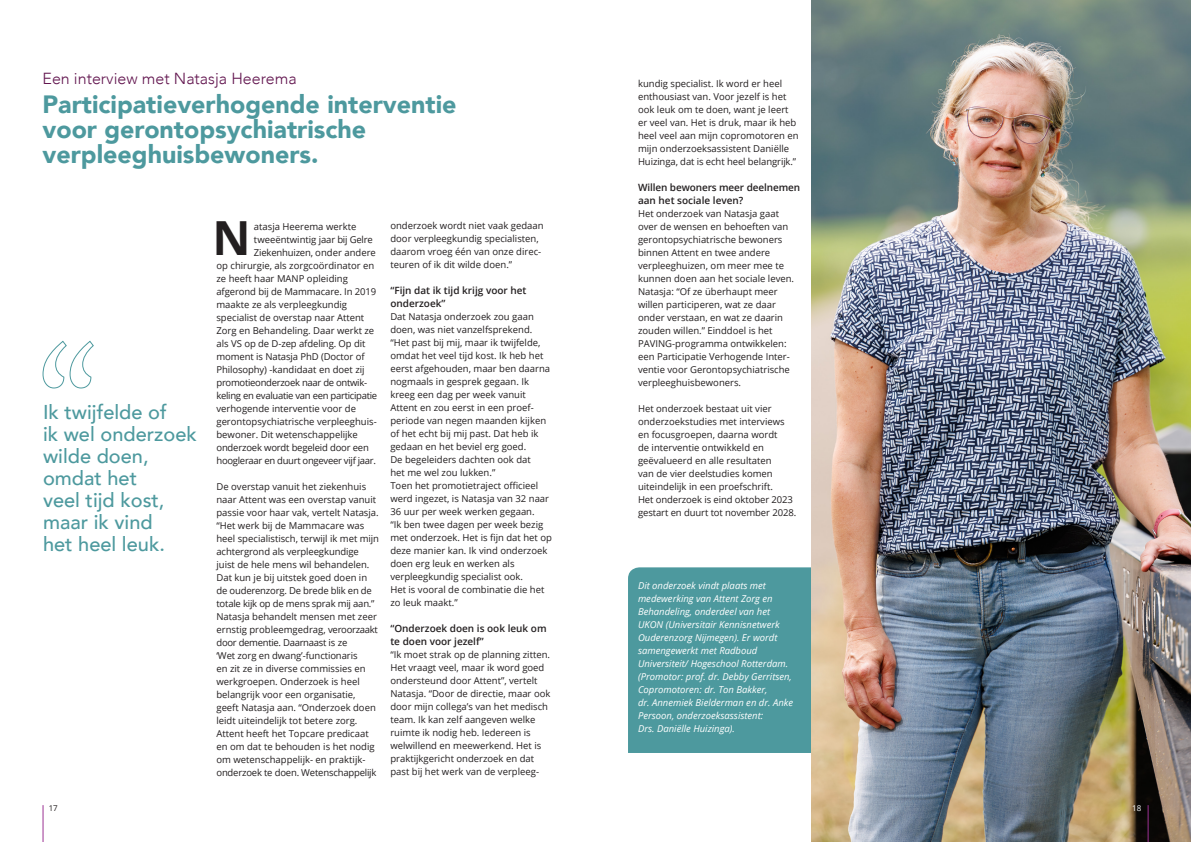
<style>
.page{position:relative;width:1191px;height:842px;background:#fff}
.page>*{position:absolute;margin:0;border:0;box-sizing:border-box;transform-origin:0 0}
.t1{font:700 47px "Open Sans";color:#231f20}
.t2{font:900 25px/25px "Avenir";color:#4d999e}
.t3{font:500 20px/22px "Avenir";color:#4d999e}
.t4{font:300 16px "Avenir";color:#62154f}
.t5{font:600 10px/13px "Open Sans";color:#231f20}
.t6{font:9.5px/13px "Open Sans";color:#231f20}
.t7{font:italic 9.5px/13px "Open Sans";color:#fff}
.t8{font:9.5px "Open Sans";letter-spacing:-.03em;color:#231f20}
.t9{font:9.5px "Open Sans";letter-spacing:-.02em;color:#231f20}
.t10{font:8px "Open Sans";color:#231f20}
.t11{font:8px "Open Sans";color:#fff}
</style>
<div class="page">
<div style="left:628px;top:567px;width:184px;height:186px;background:#4d999e"></div>
<img style="left:812px;top:1px;width:378px;height:841px">
<svg style="left:42px;top:340px;width:52px;height:49px"></svg>
<hr style="left:43px;top:805px;width:1px;height:37px;background:#9c3293">
<hr style="left:1147px;top:805px;width:1px;height:37px;background:#9c3293">
<h3 class="t4" style="left:43px;top:68px;width:256px">Een interview met Natasja Heerema</h3>
<h2 class="t2" style="left:43px;top:93px;width:415px">Participatieverhogende interventie voor gerontopsychiatrische verpleeghuisbewoners.</h2>
<h3 class="t3" style="left:43px;top:402px;width:155px">Ik twijfelde of<br>ik wel onderzoek wilde doen, omdat het<br>veel tijd kost, maar ik vind<br>het heel leuk.</h3>
<h1 class="t1" style="left:212px;top:204px;width:40px">N</h1>
<p class="t6" style="left:254px;top:220px;width:104px">atasja Heerema werkte</p>
<p class="t6" style="left:254px;top:233px;width:120px">tweeëntwintig jaar bij Gelre</p>
<p class="t9" style="left:254px;top:246px;width:123px">Ziekenhuizen, onder andere</p>
<p class="t6" style="left:216px;top:259px;width:159px">op chirurgie, als zorgcoördinator en</p>
<p class="t6" style="left:216px;top:272px;width:133px">ze heeft haar MANP opleiding</p>
<p class="t6" style="left:216px;top:285px;width:161px">afgerond bij de Mammacare. In 2019</p>
<p class="t6" style="left:216px;top:298px;width:132px">maakte ze als verpleegkundig</p>
<p class="t6" style="left:216px;top:311px;width:149px">specialist de overstap naar Attent</p>
<p class="t6" style="left:216px;top:324px;width:159px">Zorg en Behandeling. Daar werkt ze</p>
<p class="t6" style="left:216px;top:337px;width:150px">als VS op de D-zep afdeling. Op dit</p>
<p class="t6" style="left:216px;top:350px;width:150px">moment is Natasja PhD (Doctor of</p>
<p class="t6" style="left:216px;top:363px;width:150px">Philosophy) -kandidaat en doet zij</p>
<p class="t8" style="left:216px;top:376px;width:152px">promotieonderzoek naar de ontwik-</p>
<p class="t8" style="left:216px;top:389px;width:162px">keling en evaluatie van een participatie</p>
<p class="t6" style="left:216px;top:402px;width:141px">verhogende interventie voor de</p>
<p class="t6" style="left:216px;top:415px;width:162px">gerontopsychiatrische verpleeghuis-</p>
<p class="t6" style="left:216px;top:428px;width:143px">bewoner. Dit wetenschappelijke</p>
<p class="t9" style="left:216px;top:441px;width:154px">onderzoek wordt begeleid door een</p>
<p class="t8" style="left:216px;top:454px;width:161px">hoogleraar en duurt ongeveer vijf jaar.</p>
<p class="t6" style="left:216px;top:480px;width:164px">De overstap vanuit het ziekenhuis naar Attent was een overstap vanuit passie voor haar vak, vertelt Natasja. “Het werk bij de Mammacare was heel specialistisch, terwijl ik met mijn achtergrond als verpleegkundige juist de hele mens wil behandelen.<br>Dat kun je bij uitstek goed doen in de ouderenzorg. De brede blik en de totale kijk op de mens sprak mij aan.” Natasja behandelt mensen met zeer ernstig probleemgedrag, veroorzaakt door dementie. Daarnaast is ze<br>‘Wet zorg en dwang’-functionaris<br>en zit ze in diverse commissies en werkgroepen. Onderzoek is heel belangrijk voor een organisatie, geeft Natasja aan. “Onderzoek doen leidt uiteindelijk tot betere zorg.<br>Attent heeft het Topcare predicaat en om dat te behouden is het nodig om wetenschappelijk- en praktijk&shy;onderzoek te doen. Wetenschappelijk</p>
<p class="t6" style="left:390px;top:219px;width:155px">onderzoek wordt niet vaak gedaan door verpleegkundig specialisten, daarom vroeg één van onze direc&shy;teuren of ik dit wilde doen.”</p>
<p class="t5" style="left:390px;top:284px;width:138px">“Fijn dat ik tijd krijg voor het onderzoek”</p>
<p class="t6" style="left:390px;top:310px;width:163px">Dat Natasja onderzoek zou gaan doen, was niet vanzelfsprekend. “Het past bij mij, maar ik twijfelde, omdat het veel tijd kost. Ik heb het eerst afgehouden, maar ben daarna nogmaals in gesprek gegaan. Ik kreeg een dag per week vanuit<br>Attent en zou eerst in een proef&shy;periode van negen maanden kijken of het echt bij mij past. Dat heb ik gedaan en het beviel erg goed.<br>De begeleiders dachten ook dat<br>het me wel zou lukken.”<br>Toen het promotietraject officieel werd ingezet, is Natasja van 32 naar<br>36 uur per week werken gegaan.<br>“Ik ben twee dagen per week bezig met onderzoek. Het is fijn dat het op deze manier kan. Ik vind onderzoek doen erg leuk en werken als verpleegkundig specialist ook.<br>Het is vooral de combinatie die het zo leuk maakt.”</p>
<p class="t5" style="left:390px;top:622px;width:158px">“Onderzoek doen is ook leuk om te doen voor jezelf”</p>
<p class="t6" style="left:390px;top:648px;width:162px">“Ik moet strak op de planning zitten.<br>Het vraagt veel, maar ik word goed ondersteund door Attent”, vertelt Natasja. “Door de directie, maar ook door mijn collega’s van het medisch team. Ik kan zelf aangeven welke ruimte ik nodig heb. Iedereen is welwillend en meewerkend. Het is praktijkgericht onderzoek en dat past bij het werk van de verpleeg-</p>
<p class="t6" style="left:638px;top:76px;width:162px">kundig specialist. Ik word er heel enthousiast van. Voor jezelf is het ook leuk om te doen, want je leert er veel van. Het is druk, maar ik heb heel veel aan mijn copromotoren en mijn onderzoeksassistent Daniëlle Huizinga, dat is echt heel belangrijk.”</p>
<p class="t5" style="left:638px;top:180px;width:164px">Willen bewoners meer deelnemen aan het sociale leven?</p>
<p class="t6" style="left:638px;top:206px;width:158px">Het onderzoek van Natasja gaat over de wensen en behoeften van gerontopsychiatrische bewoners binnen Attent en twee andere verpleeghuizen, om meer mee te kunnen doen aan het sociale leven.<br>Natasja: “Of ze überhaupt meer willen participeren, wat ze daar onder verstaan, en wat ze daarin zouden willen.” Einddoel is het<br>PAVING-programma ontwikkelen: een Participatie Verhogende Inter&shy;ventie voor Gerontopsychiatrische verpleeghuisbewoners.</p>
<p class="t6" style="left:638px;top:401px;width:160px">Het onderzoek bestaat uit vier onderzoekstudies met interviews en focusgroepen, daarna wordt<br>de interventie ontwikkeld en geëvalueerd en alle resultaten<br>van de vier deelstudies komen uiteindelijk in een proefschrift.<br>Het onderzoek is eind oktober 2023 gestart en duurt tot november 2028.</p>
<p class="t7" style="left:638px;top:579px;width:157px">Dit onderzoek vindt plaats met medewerking van Attent Zorg en<br>Behandeling, onderdeel van het<br>UKON (Universitair Kennisnetwerk<br>Ouderenzorg Nijmegen). Er wordt samengewerkt met Radboud<br>Universiteit/ Hogeschool Rotterdam. (Promotor: prof. dr. Debby Gerritsen,<br>Copromotoren: dr. Ton Bakker,<br>dr. Annemiek Bielderman en dr. Anke<br>Persoon, onderzoeksassistent:<br>Drs. Daniëlle Huizinga).</p>
<p class="t10" style="left:49px;top:803px;width:11px">17</p>
<p class="t11" style="left:1132px;top:803px;width:11px">18</p>
</div>
